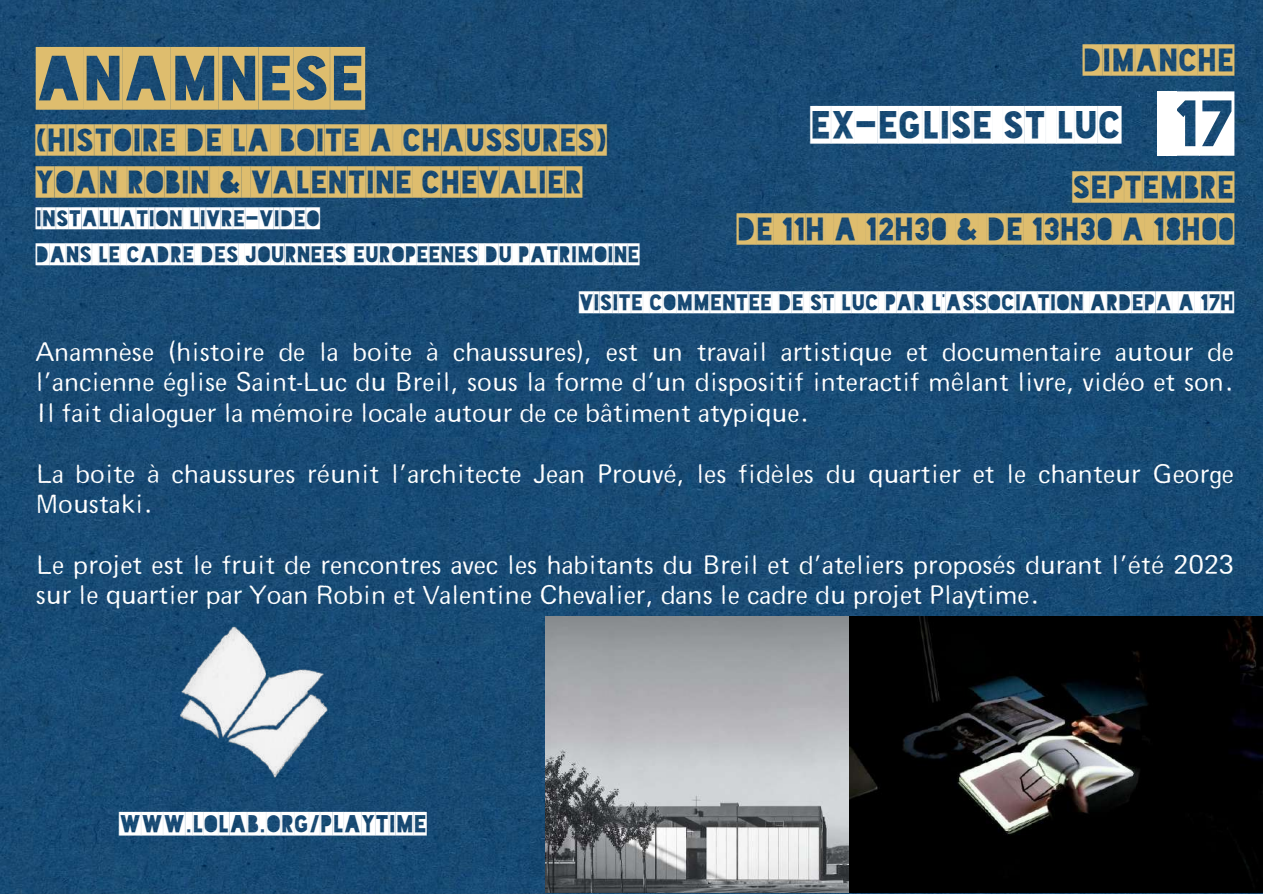
<style>
.page{position:relative;width:1263px;height:894px;background:#fff}
.page>*{position:absolute;margin:0;border:0;box-sizing:border-box;transform-origin:0 0}
.t1{font:61.5px "Blackout 2 AM";color:#fff}
.t2{font:60px "Blackout 2 AM";letter-spacing:.01em;color:#debd6e}
.t3{font:36px "Blackout 2 AM";color:#fff}
.t4{font:30px/41.5px "Blackout 2 AM";letter-spacing:.01em;color:#debd6e;text-align:right}
.t5{font:300 25.5px/30.3px "Fluxisch Else";color:#fff}
.t6{font:22.5px "Blackout 2 AM";color:#fff}
.t7{font:21px "Blackout 2 AM";color:#fff}
</style>
<div class="page">
<img style="left:0;top:0;width:1263px;height:893px">
<img style="left:546px;top:615px;width:717px;height:277px">
<img style="left:0;top:595px;width:545px;height:230px">
<p class="t4" style="left:1083px;top:39px;width:153px">DIMANCHE</p>
<h1 class="t1" style="left:1175px;top:91px;width:61px">17</h1>
<p class="t4" style="left:737px;top:166px;width:499px">SEPTEMBRE<br>DE 11H A 12H30 &amp; DE 13H30 A 18H00</p>
<h2 class="t2" style="left:36px;top:47px;width:330px">ANAMNESE</h2>
<p class="t4" style="left:36px;top:119px;width:572px;text-align:left">(HISTOIRE DE LA BOITE A CHAUSSURES)<br>YOAN ROBIN &amp; VALENTINE CHEVALIER</p>
<p class="t7" style="left:36px;top:208px;width:286px">INSTALLATION LIVRE-VIDEO</p>
<h3 class="t3" style="left:810px;top:106px;width:312px">EX-EGLISE ST LUC</h3>
<p class="t7" style="left:36px;top:243px;width:605px">DANS LE CADRE DES JOURNEES EUROPEENES DU PATRIMOINE</p>
<p class="t7" style="left:579px;top:291px;width:657px">VISITE COMMENTEE DE ST LUC PAR L'ASSOCIATION ARDEPA A 17H</p>
<p class="t5" style="left:36px;top:338px;width:1200px;text-align:justify">Anamnèse (histoire de la boite à chaussures), est un travail artistique et documentaire autour de l’ancienne église Saint-Luc du Breil, sous la forme d’un dispositif interactif mêlant livre, vidéo et son.<br>Il fait dialoguer la mémoire locale autour de ce bâtiment atypique.</p>
<p class="t5" style="left:36px;top:459px;width:1200px">La boite à chaussures réunit l’architecte Jean Prouvé, les fidèles du quartier et le chanteur George<br>Moustaki.</p>
<p class="t5" style="left:36px;top:550px;width:1200px">Le projet est le fruit de rencontres avec les habitants du Breil et d’ateliers proposés durant l’été 2023 sur le quartier par Yoan Robin et Valentine Chevalier, dans le cadre du projet Playtime.</p>
<p class="t6" style="left:119px;top:811px;width:309px">WWW.LOLAB.ORG/PLAYTIME</p>
</div>
